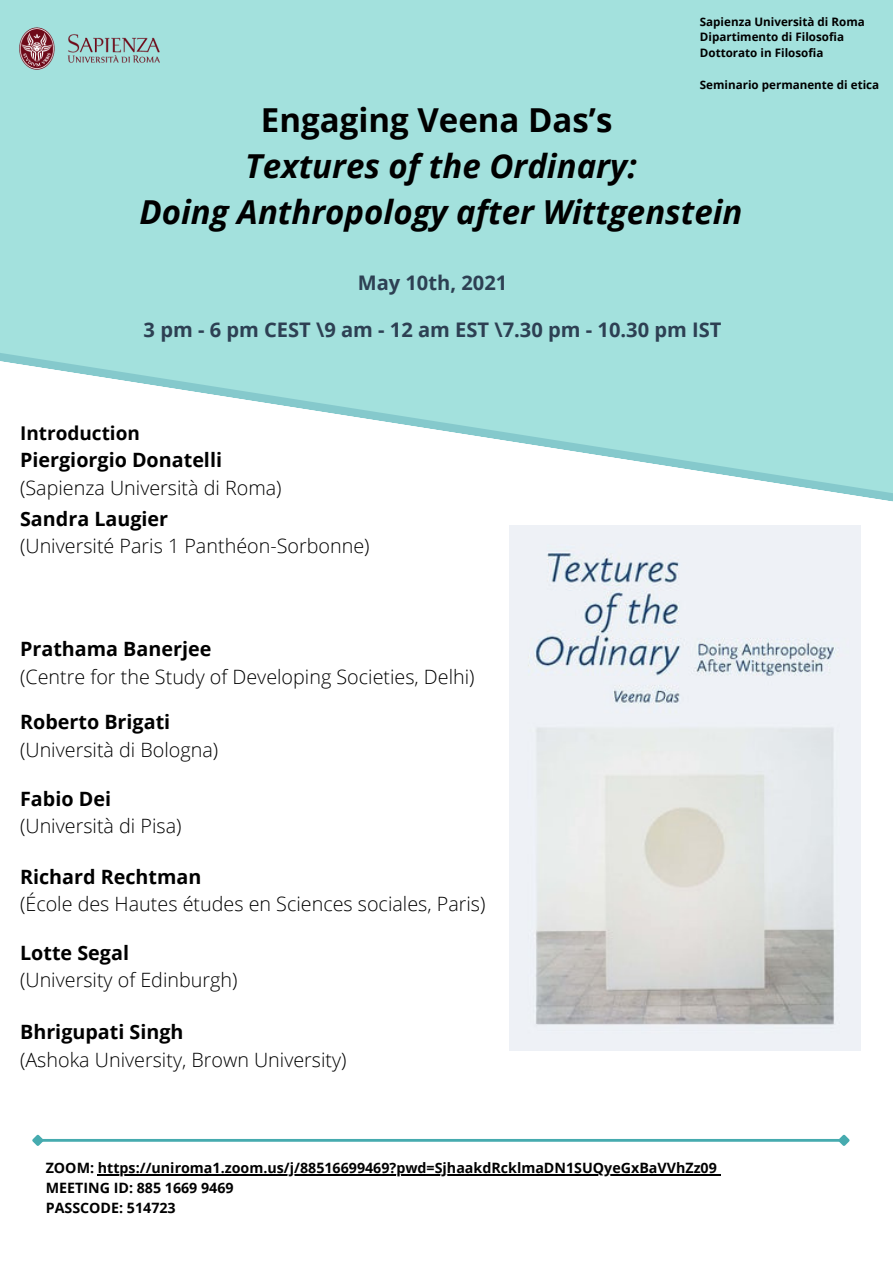
<style>
.page{position:relative;width:893px;height:1263px;background:#fff}
.page>*{position:absolute;margin:0;border:0;box-sizing:border-box;transform-origin:0 0}
.t1{font:italic 700 33px "Open Sans";color:#000}
.t2{font:700 33px "Open Sans";color:#000}
.t3{font:700 20.1px "Open Sans";color:#2d4053}
.t4{font:300 19.73px "Open Sans";color:#000}
.t5{font:700 19.73px "Open Sans";color:#000}
.t6{font:700 18.98px "Open Sans";color:#000}
.t7{font:700 14.25px "Open Sans";color:#000}
.t8{font:700 11.62px "Open Sans";color:#000}
</style>
<div class="page">
<svg style="left:0;top:0;width:893px;height:502px;fill:#a3e1dd"></svg>
<hr style="left:42px;top:1139px;width:797px;height:3px;background:#46abaf">
<svg style="left:32px;top:1134px;width:14px;height:12px"></svg>
<svg style="left:836px;top:1134px;width:14px;height:12px"></svg>
<img style="left:510px;top:526px;width:350px;height:524px">
<div style="left:0;top:0;width:297px;height:194px;background:#a3e1dd"></div>
<hr style="left:98px;top:1174px;width:619px;height:1px;background:#000">
<p class="t8" style="left:700px;top:13px;width:166px">Sapienza Università di Roma</p>
<p class="t8" style="left:700px;top:29px;width:146px">Dipartimento di Filosofia</p>
<p class="t8" style="left:700px;top:45px;width:125px">Dottorato in Filosofia</p>
<p class="t8" style="left:700px;top:76px;width:181px">Seminario permanente di etica</p>
<p class="t2" style="left:261px;top:97px;width:353px">Engaging Veena Das’s</p>
<p class="t1" style="left:245px;top:143px;width:393px">Textures of the Ordinary:</p>
<p class="t1" style="left:139px;top:189px;width:604px">Doing Anthropology after Wittgenstein</p>
<p class="t3" style="left:358px;top:268px;width:151px">May 10th, 2021</p>
<p class="t3" style="left:144px;top:315px;width:579px">3 pm - 6 pm CEST \9 am - 12 am EST \7.30 pm - 10.30 pm IST</p>
<p class="t6" style="left:20px;top:420px;width:121px">Introduction</p>
<p class="t5" style="left:20px;top:446px;width:203px">Piergiorgio Donatelli</p>
<p class="t4" style="left:20px;top:474px;width:263px">(Sapienza Università di Roma)</p>
<p class="t5" style="left:20px;top:504px;width:150px">Sandra Laugier</p>
<p class="t4" style="left:20px;top:532px;width:351px">(Université Paris 1 Panthéon-Sorbonne)</p>
<p class="t5" style="left:20px;top:635px;width:193px">Prathama Banerjee</p>
<p class="t4" style="left:20px;top:663px;width:456px">(Centre for the Study of Developing Societies, Delhi)</p>
<p class="t5" style="left:20px;top:708px;width:152px">Roberto Brigati</p>
<p class="t4" style="left:20px;top:736px;width:200px">(Università di Bologna)</p>
<p class="t5" style="left:20px;top:784px;width:92px">Fabio Dei</p>
<p class="t4" style="left:20px;top:812px;width:163px">(Università di Pisa)</p>
<p class="t5" style="left:20px;top:863px;width:183px">Richard Rechtman</p>
<p class="t4" style="left:20px;top:890px;width:467px">(École des Hautes études en Sciences sociales, Paris)</p>
<p class="t5" style="left:20px;top:939px;width:110px">Lotte Segal</p>
<p class="t4" style="left:20px;top:966px;width:219px">(University of Edinburgh)</p>
<p class="t5" style="left:20px;top:1018px;width:165px">Bhrigupati Singh</p>
<p class="t4" style="left:20px;top:1045px;width:328px">(Ashoka University, Brown University)</p>
<p class="t7" style="left:46px;top:1158px;width:672px">ZOOM: https://uniroma1.zoom.us/j/88516699469?pwd=SjhaakdRcklmaDN1SUQyeGxBaVVhZz09</p>
<p class="t7" style="left:46px;top:1178px;width:189px">MEETING ID: 885 1669 9469</p>
<p class="t7" style="left:46px;top:1197px;width:132px">PASSCODE: 514723</p>
</div>
